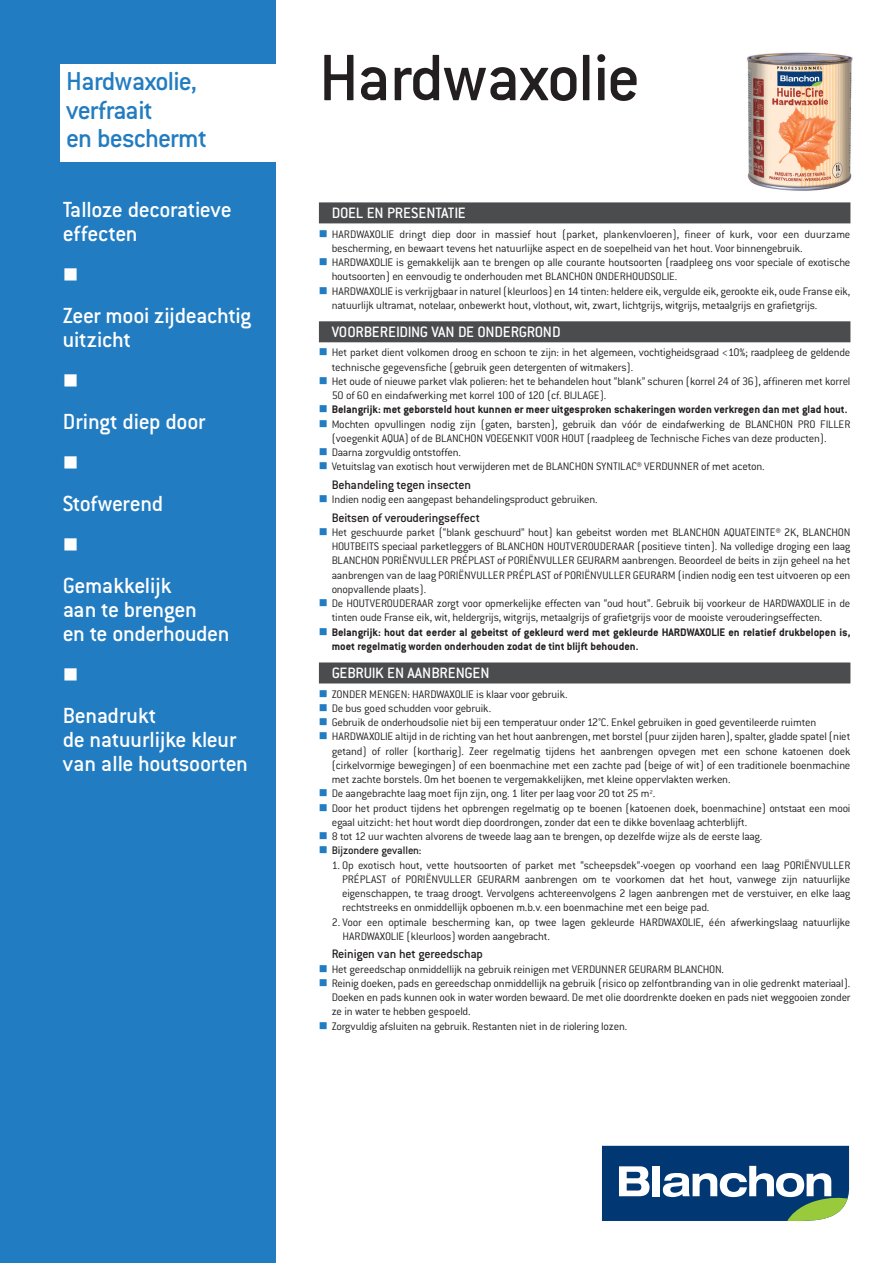
<style>
.page{position:relative;width:893px;height:1263px;background:#fff}
.page>*{position:absolute;margin:0;border:0;box-sizing:border-box;transform-origin:0 0}
.t1{font:500 72px "Conduit ITC";letter-spacing:-.02em;color:#231f20}
.t2{font:500 28.5px/28.5px "Conduit ITC";letter-spacing:-.03em;color:#227cc1}
.t3{font:500 24px/24px "Conduit ITC";letter-spacing:-.015em;color:#fff}
.t4{font:500 16.5px "Conduit ITC";letter-spacing:-.015em;color:#fff}
.t5{font:500 13.5px "Conduit ITC";letter-spacing:-.015em;color:#231f20}
.t6{font:300 12px/14.2px "Conduit ITC";letter-spacing:-.015em;color:#231f20}
.t7{font:700 12px/14.2px "Conduit ITC";color:#231f20}
.t8{font:500 12px "Conduit ITC";letter-spacing:-.015em;color:#231f20}
</style>
<div class="page">
<div style="left:0;top:0;width:276px;height:1263px;background:#227cc1"></div>
<svg style="left:602px;top:1146px;width:247px;height:75px"></svg>
<div style="left:319px;top:202px;width:531px;height:21px;background:#4b4c4d"></div>
<div style="left:319px;top:321px;width:531px;height:21px;background:#4b4c4d"></div>
<div style="left:319px;top:662px;width:531px;height:21px;background:#4b4c4d"></div>
<img style="left:747px;top:52px;width:106px;height:139px">
<div style="left:61px;top:64px;width:220px;height:98px;background:#fff"></div>
<h2 class="t2" style="left:66px;top:70px;width:132px">Hardwaxolie,</h2>
<h2 class="t2" style="left:66px;top:99px;width:142px">verfraait<br>en beschermt</h2>
<h3 class="t3" style="left:63px;top:200px;width:170px">Talloze decoratieve effecten</h3>
<h3 class="t3" style="left:63px;top:306px;width:190px">Zeer mooi zijdeachtig uitzicht</h3>
<h3 class="t3" style="left:63px;top:412px;width:144px">Dringt diep door</h3>
<h3 class="t3" style="left:63px;top:495px;width:102px">Stofwerend</h3>
<h3 class="t3" style="left:63px;top:577px;width:168px">Gemakkelijk<br>aan te brengen<br>en te onderhouden</h3>
<h3 class="t3" style="left:63px;top:707px;width:187px">Benadrukt<br>de natuurlijke kleur van alle houtsoorten</h3>
<h1 class="t1" style="left:319px;top:55px;width:323px">Hardwaxolie</h1>
<h3 class="t4" style="left:332px;top:208px;width:136px">DOEL EN PRESENTATIE</h3>
<p class="t6" style="left:332px;top:228px;width:520px">HARDWAXOLIE dringt diep door in massief hout (parket, plankenvloeren), fineer of kurk, voor een duurzame bescherming, en bewaart tevens het natuurlijke aspect en de soepelheid van het hout. Voor binnengebruik.<br>HARDWAXOLIE is gemakkelijk aan te brengen op alle courante houtsoorten (raadpleeg ons voor speciale of exotische houtsoorten) en eenvoudig te onderhouden met BLANCHON ONDERHOUDSOLIE.<br>HARDWAXOLIE is verkrijgbaar in naturel (kleurloos) en 14 tinten: heldere eik, vergulde eik, gerookte eik, oude Franse eik, natuurlijk ultramat, notelaar, onbewerkt hout, vlothout, wit, zwart, lichtgrijs, witgrijs, metaalgrijs en grafietgrijs.</p>
<h3 class="t4" style="left:332px;top:327px;width:231px">VOORBEREIDING VAN DE ONDERGROND</h3>
<p class="t6" style="left:332px;top:347px;width:520px">Het parket dient volkomen droog en schoon te zijn: in het algemeen, vochtigheidsgraad &lt;10%; raadpleeg de geldende technische gegevensfiche (gebruik geen detergenten of witmakers).<br>Het oude of nieuwe parket vlak polieren: het te behandelen hout “blank” schuren (korrel 24 of 36), affineren met korrel 50 of 60 en eindafwerking met korrel 100 of 120 (cf. BIJLAGE).</p>
<p class="t7" style="left:332px;top:404px;width:517px">Belangrijk: met geborsteld hout kunnen er meer uitgesproken schakeringen worden verkregen dan met glad hout.</p>
<p class="t6" style="left:332px;top:418px;width:520px">Mochten opvullingen nodig zijn (gaten, barsten), gebruik dan vóór de eindafwerking de BLANCHON PRO FILLER (voegenkit AQUA) of de BLANCHON VOEGENKIT VOOR HOUT (raadpleeg de Technische Fiches van deze producten).<br>Daarna zorgvuldig ontstoffen.<br>Vetuitslag van exotisch hout verwijderen met de BLANCHON SYNTILAC® VERDUNNER of met aceton.</p>
<p class="t5" style="left:332px;top:480px;width:141px">Behandeling tegen insecten</p>
<p class="t6" style="left:332px;top:494px;width:268px">Indien nodig een aangepast behandelingsproduct gebruiken.</p>
<p class="t5" style="left:332px;top:513px;width:150px">Beitsen of verouderingseffect</p>
<p class="t6" style="left:332px;top:526px;width:520px">Het geschuurde parket (“blank geschuurd” hout) kan gebeitst worden met BLANCHON AQUATEINTE® 2K, BLANCHON HOUTBEITS speciaal parketleggers of BLANCHON HOUTVEROUDERAAR (positieve tinten). Na volledige droging een laag BLANCHON PORIËNVULLER PRÉPLAST of PORIËNVULLER GEURARM aanbrengen. Beoordeel de beits in zijn geheel na het aanbrengen van de laag PORIËNVULLER PRÉPLAST of PORIËNVULLER GEURARM (indien nodig een test uitvoeren op een onopvallende plaats).<br>De HOUTVEROUDERAAR zorgt voor opmerkelijke effecten van “oud hout”. Gebruik bij voorkeur de HARDWAXOLIE in de tinten oude Franse eik, wit, heldergrijs, witgrijs, metaalgrijs of grafietgrijs voor de mooiste verouderingseffecten.</p>
<p class="t7" style="left:332px;top:626px;width:520px">Belangrijk: hout dat eerder al gebeitst of gekleurd werd met gekleurde HARDWAXOLIE en relatief drukbelopen is, moet regelmatig worden onderhouden zodat de tint blijft behouden.</p>
<h3 class="t4" style="left:332px;top:668px;width:159px">GEBRUIK EN AANBRENGEN</h3>
<p class="t6" style="left:332px;top:688px;width:520px">ZONDER MENGEN: HARDWAXOLIE is klaar voor gebruik.<br>De bus goed schudden voor gebruik.<br>Gebruik de onderhoudsolie niet bij een temperatuur onder 12°C. Enkel gebruiken in goed geventileerde ruimten HARDWAXOLIE altijd in de richting van het hout aanbrengen, met borstel (puur zijden haren), spalter, gladde spatel (niet getand) of roller (kortharig). Zeer regelmatig tijdens het aanbrengen opvegen met een schone katoenen doek (cirkelvormige bewegingen) of een boenmachine met een zachte pad (beige of wit) of een traditionele boenmachine met zachte borstels. Om het boenen te vergemakkelijken, met kleine oppervlakten werken.<br>De aangebrachte laag moet fijn zijn, ong. 1 liter per laag voor 20 tot 25 m<sup>2</sup>.<br>Door het product tijdens het opbrengen regelmatig op te boenen (katoenen doek, boenmachine) ontstaat een mooi egaal uitzicht: het hout wordt diep doordrongen, zonder dat een te dikke bovenlaag achterblijft.<br>8 tot 12 uur wachten alvorens de tweede laag aan te brengen, op dezelfde wijze als de eerste laag.</p>
<p class="t8" style="left:332px;top:847px;width:91px">Bijzondere gevallen:</p>
<p class="t6" style="left:342px;top:859px;width:510px;text-align:justify;text-indent:-10px">1. Op exotisch hout, vette houtsoorten of parket met “scheepsdek”-voegen op voorhand een laag PORIËNVULLER PRÉPLAST of PORIËNVULLER GEURARM aanbrengen om te voorkomen dat het hout, vanwege zijn natuurlijke eigenschappen, te traag droogt. Vervolgens achtereenvolgens 2 lagen aanbrengen met de verstuiver, en elke laag rechtstreeks en onmiddellijk opboenen m.b.v. een boenmachine met een beige pad.</p>
<p class="t6" style="left:343px;top:916px;width:509px;text-indent:-11px">2. Voor een optimale bescherming kan, op twee lagen gekleurde HARDWAXOLIE, één afwerkingslaag natuurlijke<br>HARDWAXOLIE (kleurloos) worden aangebracht.</p>
<p class="t5" style="left:332px;top:950px;width:153px">Reinigen van het gereedschap</p>
<p class="t6" style="left:332px;top:963px;width:520px">Het gereedschap onmiddellijk na gebruik reinigen met VERDUNNER GEURARM BLANCHON.<br>Reinig doeken, pads en gereedschap onmiddellijk na gebruik (risico op zelfontbranding van in olie gedrenkt materiaal).<br>Doeken en pads kunnen ook in water worden bewaard. De met olie doordrenkte doeken en pads niet weggooien zonder ze in water te hebben gespoeld.<br>Zorgvuldig afsluiten na gebruik. Restanten niet in de riolering lozen.</p>
</div>
